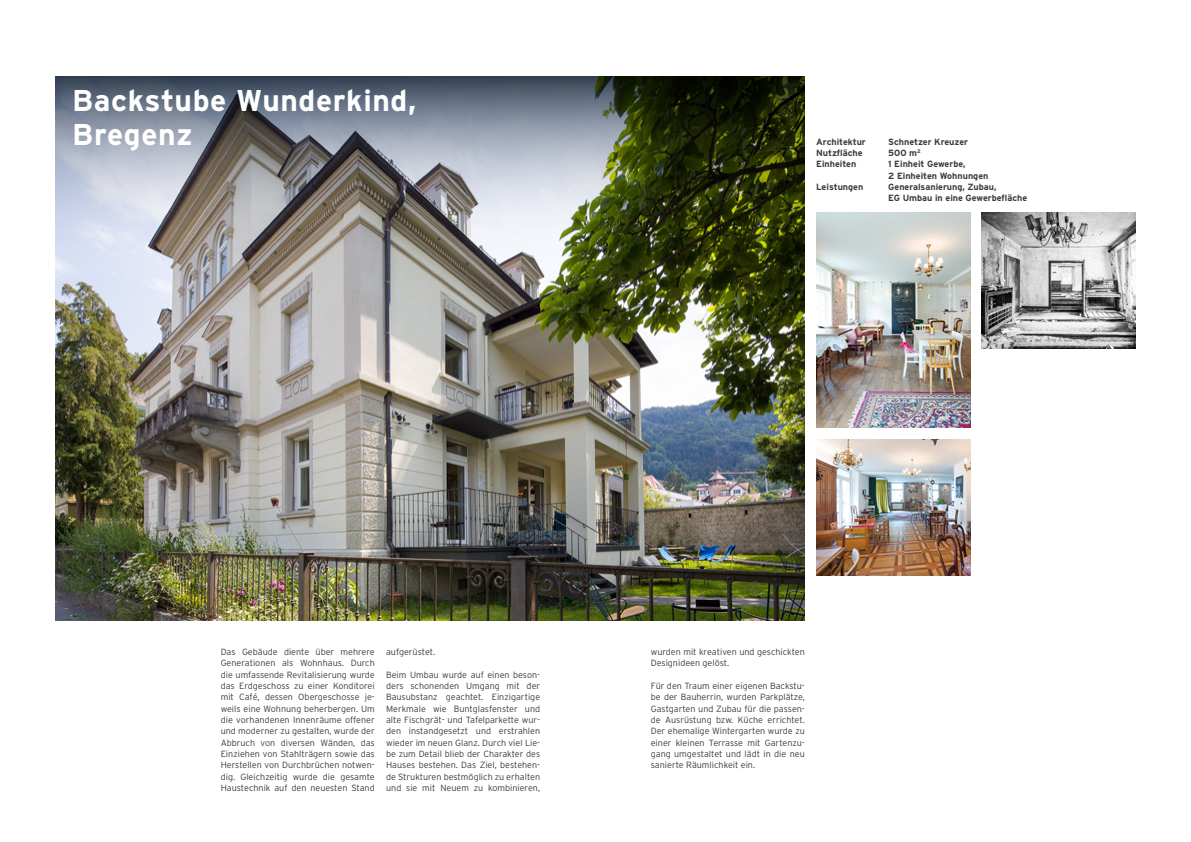
<style>
.page{position:relative;width:1191px;height:842px;background:#fff}
.page>*{position:absolute;margin:0;border:0;box-sizing:border-box;transform-origin:0 0}
.t1{font:700 30px/34px "Interstate";letter-spacing:.02em;color:#fff}
.t2{font:300 9px/11.3px "Interstate";color:#3c3c3b;text-align:justify}
.t3{font:700 9px/11.3px "Interstate";color:#3c3c3b}
</style>
<div class="page">
<img style="left:55px;top:269px;width:750px;height:352px">
<img style="left:816px;top:212px;width:154px;height:216px">
<img style="left:981px;top:212px;width:154px;height:136px">
<img style="left:816px;top:439px;width:154px;height:136px">
<img style="left:55px;top:77px;width:750px;height:192px">
<h1 class="t1" style="left:72px;top:83px;width:345px">Backstube Wunderkind,<br>Bregenz</h1>
<p class="t3" style="left:816px;top:136px;width:51px">Architektur</p>
<p class="t3" style="left:888px;top:136px;width:81px">Schnetzer Kreuzer</p>
<p class="t3" style="left:816px;top:147px;width:48px">Nutzfläche</p>
<p class="t3" style="left:888px;top:147px;width:34px">500 m<sup>2</sup></p>
<p class="t3" style="left:816px;top:158px;width:42px">Einheiten</p>
<p class="t3" style="left:888px;top:158px;width:102px">1 Einheit Gewerbe,<br>2 Einheiten Wohnungen</p>
<p class="t3" style="left:816px;top:181px;width:49px">Leistungen</p>
<p class="t3" style="left:888px;top:181px;width:141px">Generalsanierung, Zubau,<br>EG Umbau in eine Gewerbefläche</p>
<p class="t2" style="left:221px;top:646px;width:156px">Das Gebäude diente über mehrere Generationen als Wohnhaus. Durch die umfassende Revitalisierung wurde das Erdgeschoss zu einer Konditorei mit Café, dessen Obergeschosse je&shy;weils eine Wohnung beherbergen. Um die vorhandenen Innenräume offener und moderner zu gestalten, wurde der Abbruch von diversen Wänden, das Einziehen von Stahlträgern sowie das Herstellen von Durchbrüchen notwen&shy;dig. Gleichzeitig wurde die gesamte Haustechnik auf den neuesten Stand</p>
<p class="t2" style="left:386px;top:646px;width:51px">aufgerüstet.</p>
<p class="t2" style="left:386px;top:669px;width:156px">Beim Umbau wurde auf einen beson&shy;ders schonenden Umgang mit der Bausubstanz geachtet. Einzigartige Merkmale wie Buntglasfenster und alte Fischgrät- und Tafelparkette wur&shy;den instandgesetzt und erstrahlen wieder im neuen Glanz. Durch viel Lie&shy;be zum Detail blieb der Charakter des Hauses bestehen. Das Ziel, bestehen&shy;de Strukturen bestmöglich zu erhalten und sie mit Neuem zu kombinieren,</p>
<p class="t2" style="left:651px;top:646px;width:156px">wurden mit kreativen und geschickten<br>Designideen gelöst.</p>
<p class="t2" style="left:651px;top:680px;width:156px">Für den Traum einer eigenen Backstu&shy;be der Bauherrin, wurden Parkplätze, Gastgarten und Zubau für die passen&shy;de Ausrüstung bzw. Küche errichtet.<br>Der ehemalige Wintergarten wurde zu einer kleinen Terrasse mit Gartenzu&shy;gang umgestaltet und lädt in die neu sanierte Räumlichkeit ein.</p>
</div>
